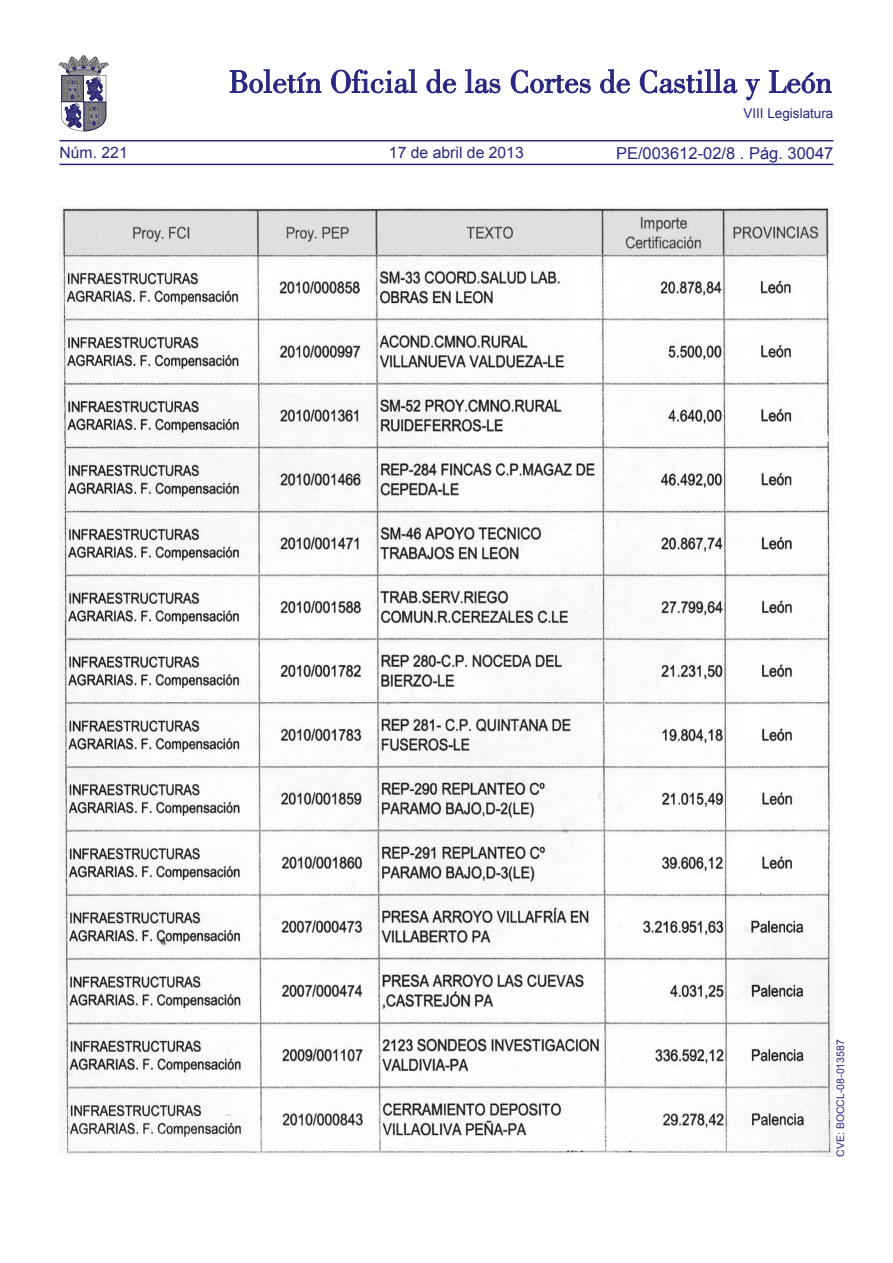
<style>
.page{position:relative;width:893px;height:1263px;background:#fff}
.page>*{position:absolute;margin:0;border:0;box-sizing:border-box;transform-origin:0 0}
.t1{font:16.5px "Arial";color:#292780}
.t2{font:15.75px "Arial";color:#292780}
.t3{font:13.5px "Arial";color:#292780}
.t4{font:10.5px "Arial";color:#292780}
</style>
<div class="page">
<hr style="left:60px;top:164px;width:773px;height:1px;background:#292780">
<hr style="left:60px;top:140px;width:773px;height:1px;background:#292780">
<svg style="left:230px;top:69px;width:91px;height:24px"></svg>
<svg style="left:331px;top:69px;width:86px;height:24px"></svg>
<svg style="left:426px;top:69px;width:30px;height:24px"></svg>
<svg style="left:465px;top:69px;width:35px;height:24px"></svg>
<svg style="left:511px;top:70px;width:80px;height:23px"></svg>
<svg style="left:600px;top:69px;width:30px;height:24px"></svg>
<svg style="left:640px;top:69px;width:97px;height:24px"></svg>
<svg style="left:745px;top:79px;width:15px;height:21px"></svg>
<svg style="left:769px;top:70px;width:62px;height:23px"></svg>
<svg style="left:59px;top:55px;width:49px;height:76px"></svg>
<img style="left:60px;top:207px;width:773px;height:950px">
<p class="t2" style="left:60px;top:142px;width:70px">Núm. 221</p>
<p class="t2" style="left:389px;top:142px;width:136px">17 de abril de 2013</p>
<p class="t3" style="left:743px;top:105px;width:92px">VIII Legislatura</p>
<p class="t1" style="left:616px;top:142px;width:219px">PE/003612-02/8 . Pág. 30047</p>
<p class="t4" style="left:834px;top:1157px;width:119px;rotate:-90deg">CVE: BOCCL-08-013587</p>
</div>
